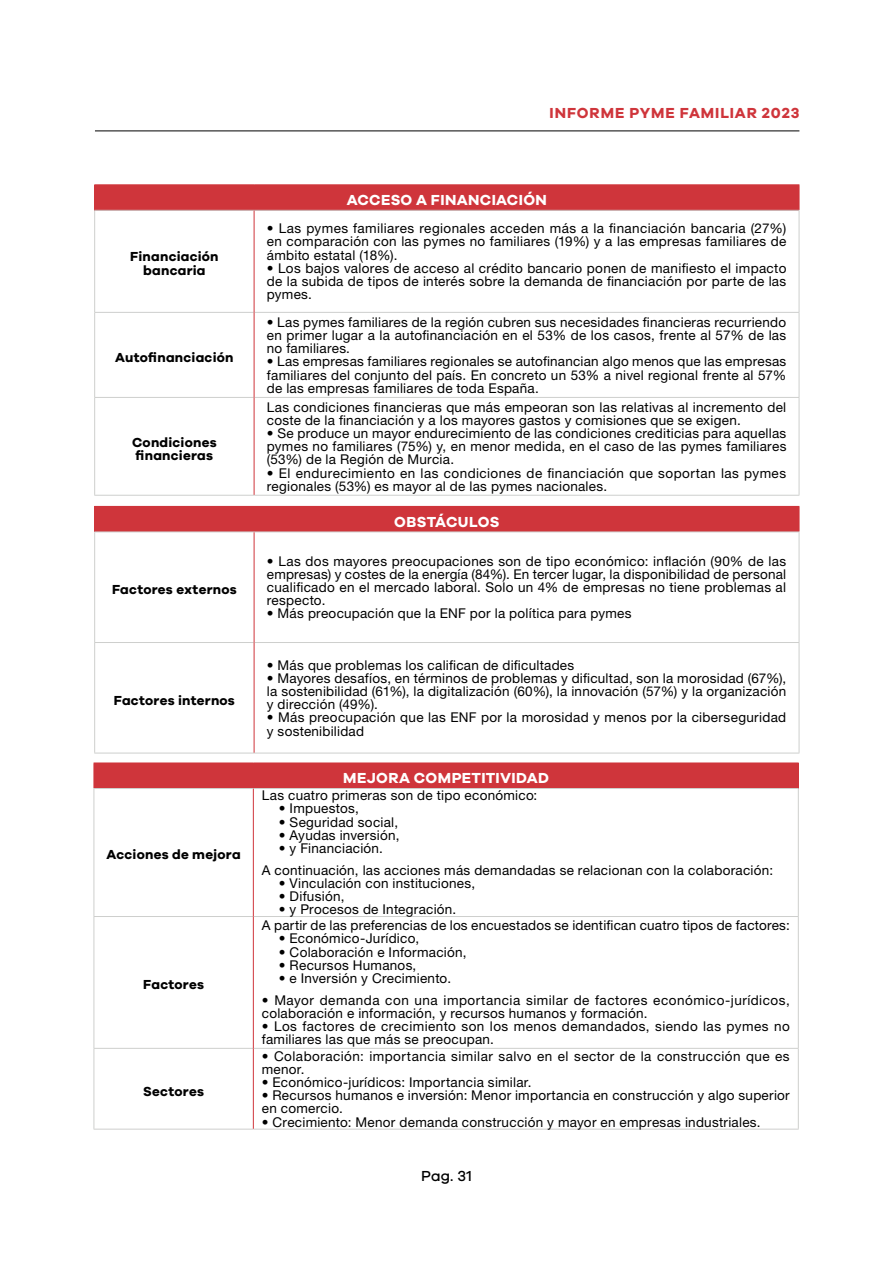
<style>
.page{position:relative;width:893px;height:1263px;background:#fff}
.page>*{position:absolute;margin:0;border:0;box-sizing:border-box;transform-origin:0 0}
.t1{font:700 15px "Galano Grotesque";letter-spacing:.02em;color:#fff}
.t2{font:700 15px "Galano Grotesque";letter-spacing:.06em;color:#cf353b}
.t3{font:500 15px "Galano Grotesque";color:#000}
.t4{font:13.5px/13.2px "Helvetica Neue LT Std";letter-spacing:.02em;color:#000}
.t5{font:700 13.5px/13.2px "Galano Grotesque";letter-spacing:.02em;color:#000;text-align:center}
</style>
<div class="page">
<hr style="left:95px;top:131px;width:704px;height:1px;background:#000">
<div style="left:95px;top:185px;width:704px;height:25px;background:#cf353b"></div>
<hr style="left:94px;top:184px;width:160px;height:1px;background:#cf353b">
<svg style="left:94px;top:185px;width:1px;height:25px"></svg>
<hr style="left:254px;top:184px;width:545px;height:1px;background:#cf353b">
<svg style="left:799px;top:185px;width:1px;height:25px"></svg>
<hr style="left:94px;top:210px;width:160px;height:1px;background:#cecfcd">
<hr style="left:94px;top:211px;width:1px;height:101px;background:#cecfcd">
<hr style="left:254px;top:210px;width:545px;height:1px;background:#cecfcd">
<hr style="left:799px;top:211px;width:1px;height:101px;background:#cecfcd">
<hr style="left:94px;top:312px;width:160px;height:1px;background:#cecfcd">
<hr style="left:94px;top:313px;width:1px;height:84px;background:#cecfcd">
<hr style="left:254px;top:312px;width:545px;height:1px;background:#cecfcd">
<hr style="left:799px;top:313px;width:1px;height:84px;background:#cecfcd">
<hr style="left:94px;top:397px;width:160px;height:1px;background:#cecfcd">
<hr style="left:94px;top:398px;width:1px;height:97px;background:#cecfcd">
<hr style="left:254px;top:397px;width:545px;height:1px;background:#cecfcd">
<hr style="left:799px;top:398px;width:1px;height:97px;background:#cecfcd">
<hr style="left:94px;top:495px;width:160px;height:1px;background:#cecfcd">
<hr style="left:254px;top:495px;width:545px;height:1px;background:#cecfcd">
<hr style="left:254px;top:211px;width:1px;height:101px;background:#cf353b">
<hr style="left:254px;top:312px;width:1px;height:85px;background:#cf353b">
<hr style="left:254px;top:397px;width:1px;height:98px;background:#cf353b">
<div style="left:94px;top:763px;width:704px;height:25px;background:#cf353b"></div>
<svg style="left:798px;top:763px;width:1px;height:25px"></svg>
<hr style="left:94px;top:788px;width:159px;height:1px;background:#cecfcd">
<hr style="left:94px;top:789px;width:1px;height:127px;background:#cecfcd">
<hr style="left:253px;top:788px;width:546px;height:1px;background:#cecfcd">
<hr style="left:798px;top:789px;width:1px;height:127px;background:#cecfcd">
<hr style="left:94px;top:916px;width:159px;height:1px;background:#cecfcd">
<hr style="left:94px;top:917px;width:1px;height:131px;background:#cecfcd">
<hr style="left:254px;top:916px;width:545px;height:1px;background:#cecfcd">
<hr style="left:798px;top:917px;width:1px;height:131px;background:#cecfcd">
<hr style="left:94px;top:1048px;width:159px;height:1px;background:#cecfcd">
<hr style="left:94px;top:1049px;width:1px;height:80px;background:#cecfcd">
<hr style="left:254px;top:1048px;width:545px;height:1px;background:#cecfcd">
<hr style="left:798px;top:1049px;width:1px;height:80px;background:#cecfcd">
<hr style="left:94px;top:1129px;width:159px;height:1px;background:#cecfcd">
<hr style="left:253px;top:1129px;width:546px;height:1px;background:#cecfcd">
<hr style="left:253px;top:789px;width:1px;height:127px;background:#cf353b">
<hr style="left:253px;top:916px;width:1px;height:132px;background:#cf353b">
<hr style="left:253px;top:1048px;width:1px;height:81px;background:#cf353b">
<div style="left:95px;top:506px;width:704px;height:26px;background:#cf353b"></div>
<hr style="left:94px;top:506px;width:160px;height:1px;background:#cf353b">
<svg style="left:94px;top:507px;width:1px;height:24px"></svg>
<svg style="left:799px;top:507px;width:1px;height:24px"></svg>
<hr style="left:94px;top:531px;width:160px;height:1px;background:#cecfcd">
<hr style="left:94px;top:532px;width:1px;height:110px;background:#cecfcd">
<hr style="left:254px;top:531px;width:545px;height:1px;background:#cecfcd">
<hr style="left:799px;top:532px;width:1px;height:110px;background:#cecfcd">
<hr style="left:94px;top:642px;width:160px;height:1px;background:#cecfcd">
<hr style="left:94px;top:643px;width:1px;height:110px;background:#cecfcd">
<hr style="left:254px;top:642px;width:545px;height:1px;background:#cecfcd">
<hr style="left:799px;top:643px;width:1px;height:110px;background:#cecfcd">
<hr style="left:94px;top:753px;width:160px;height:1px;background:#cecfcd">
<hr style="left:254px;top:753px;width:545px;height:1px;background:#cecfcd">
<hr style="left:254px;top:532px;width:1px;height:110px;background:#cf353b">
<hr style="left:254px;top:642px;width:1px;height:111px;background:#cf353b">
<p class="t2" style="left:550px;top:103px;width:251px">INFORME PYME FAMILIAR 2023</p>
<p class="t5" style="left:130px;top:250px;width:90px">Financiación bancaria</p>
<p class="t5" style="left:115px;top:350px;width:120px">Autofinanciación</p>
<p class="t5" style="left:132px;top:435px;width:86px;text-align:left">Condiciones financieras</p>
<p class="t5" style="left:112px;top:582px;width:126px">Factores externos</p>
<p class="t5" style="left:114px;top:693px;width:123px">Factores internos</p>
<p class="t5" style="left:107px;top:848px;width:136px">Acciones de mejora</p>
<p class="t5" style="left:143px;top:977px;width:62px">Factores</p>
<p class="t5" style="left:143px;top:1084px;width:62px">Sectores</p>
<p class="t1" style="left:347px;top:191px;width:202px">ACCESO A FINANCIACIÓN</p>
<p class="t4" style="left:267px;top:222px;width:521px;text-align:justify">• Las pymes familiares regionales acceden más a la financiación bancaria (27%) en comparación con las pymes no familiares (19%) y a las empresas familiares de ámbito estatal (18%).</p>
<p class="t4" style="left:267px;top:261px;width:521px;text-align:justify">• Los bajos valores de acceso al crédito bancario ponen de manifiesto el impacto de la subida de tipos de interés sobre la demanda de financiación por parte de las pymes.</p>
<p class="t4" style="left:267px;top:315px;width:521px;text-align:justify">• Las pymes familiares de la región cubren sus necesidades financieras recurriendo en primer lugar a la autofinanciación en el 53% de los casos, frente al 57% de las no familiares.</p>
<p class="t4" style="left:267px;top:355px;width:521px;text-align:justify">• Las empresas familiares regionales se autofinancian algo menos que las empresas familiares del conjunto del país. En concreto un 53% a nivel regional frente al 57% de las empresas familiares de toda España.</p>
<p class="t4" style="left:267px;top:400px;width:521px">Las condiciones financieras que más empeoran son las relativas al incremento del coste de la financiación y a los mayores gastos y comisiones que se exigen.</p>
<p class="t4" style="left:267px;top:426px;width:521px;text-align:justify">• Se produce un mayor endurecimiento de las condiciones crediticias para aquellas pymes no familiares (75%) y, en menor medida, en el caso de las pymes familiares (53%) de la Región de Murcia.</p>
<p class="t4" style="left:267px;top:466px;width:521px">• El endurecimiento en las condiciones de financiación que soportan las pymes regionales (53%) es mayor al de las pymes nacionales.</p>
<p class="t1" style="left:394px;top:512px;width:107px">OBSTÁCULOS</p>
<p class="t4" style="left:267px;top:554px;width:521px;text-align:justify">• Las dos mayores preocupaciones son de tipo económico: inflación (90% de las empresas) y costes de la energía (84%). En tercer lugar, la disponibilidad de personal cualificado en el mercado laboral. Solo un 4% de empresas no tiene problemas al respecto.</p>
<p class="t4" style="left:267px;top:607px;width:366px">• Más preocupación que la ENF por la política para pymes</p>
<p class="t4" style="left:267px;top:658px;width:309px">• Más que problemas los califican de dificultades</p>
<p class="t4" style="left:267px;top:671px;width:521px;text-align:justify">• Mayores desafíos, en términos de problemas y dificultad, son la morosidad (67%), la sostenibilidad (61%), la digitalización (60%), la innovación (57%) y la organización y dirección (49%).</p>
<p class="t4" style="left:267px;top:711px;width:521px">• Más preocupación que las ENF por la morosidad y menos por la ciberseguridad y sostenibilidad</p>
<p class="t1" style="left:343px;top:769px;width:207px">MEJORA COMPETITIVIDAD</p>
<p class="t4" style="left:262px;top:789px;width:277px">Las cuatro primeras son de tipo económico:</p>
<p class="t4" style="left:279px;top:802px;width:81px">• Impuestos,</p>
<p class="t4" style="left:279px;top:815px;width:121px">• Seguridad social,</p>
<p class="t4" style="left:279px;top:828px;width:122px">• Ayudas inversión,</p>
<p class="t4" style="left:262px;top:837px;width:513px;line-height:21.8px;text-indent:17px">• y Financiación.<br>A continuación, las acciones más demandadas se relacionan con la colaboración:</p>
<p class="t4" style="left:279px;top:876px;width:198px">• Vinculación con instituciones,</p>
<p class="t4" style="left:279px;top:890px;width:67px">• Difusión,</p>
<p class="t4" style="left:279px;top:903px;width:179px">• y Procesos de Integración.</p>
<p class="t4" style="left:262px;top:919px;width:529px">A partir de las preferencias de los encuestados se identifican cuatro tipos de factores:</p>
<p class="t4" style="left:279px;top:932px;width:142px">• Económico-Jurídico,</p>
<p class="t4" style="left:279px;top:945px;width:189px">• Colaboración e Información,</p>
<p class="t4" style="left:279px;top:958px;width:139px">• Recursos Humanos,</p>
<p class="t4" style="left:279px;top:971px;width:174px">• e Inversión y Crecimiento.</p>
<p class="t4" style="left:262px;top:993px;width:529px">• Mayor demanda con una importancia similar de factores económico-jurídicos, colaboración e información, y recursos humanos y formación.</p>
<p class="t4" style="left:262px;top:1019px;width:529px">• Los factores de crecimiento son los menos demandados, siendo las pymes no familiares las que más se preocupan.</p>
<p class="t4" style="left:262px;top:1049px;width:529px">• Colaboración: importancia similar salvo en el sector de la construcción que es menor.</p>
<p class="t4" style="left:262px;top:1075px;width:271px">• Económico-jurídicos: Importancia similar.</p>
<p class="t4" style="left:262px;top:1089px;width:529px">• Recursos humanos e inversión: Menor importancia en construcción y algo superior en comercio.</p>
<p class="t4" style="left:262px;top:1115px;width:500px">• Crecimiento: Menor demanda construcción y mayor en empresas industriales.</p>
<p class="t3" style="left:421px;top:1167px;width:52px">Pag. 31</p>
</div>
